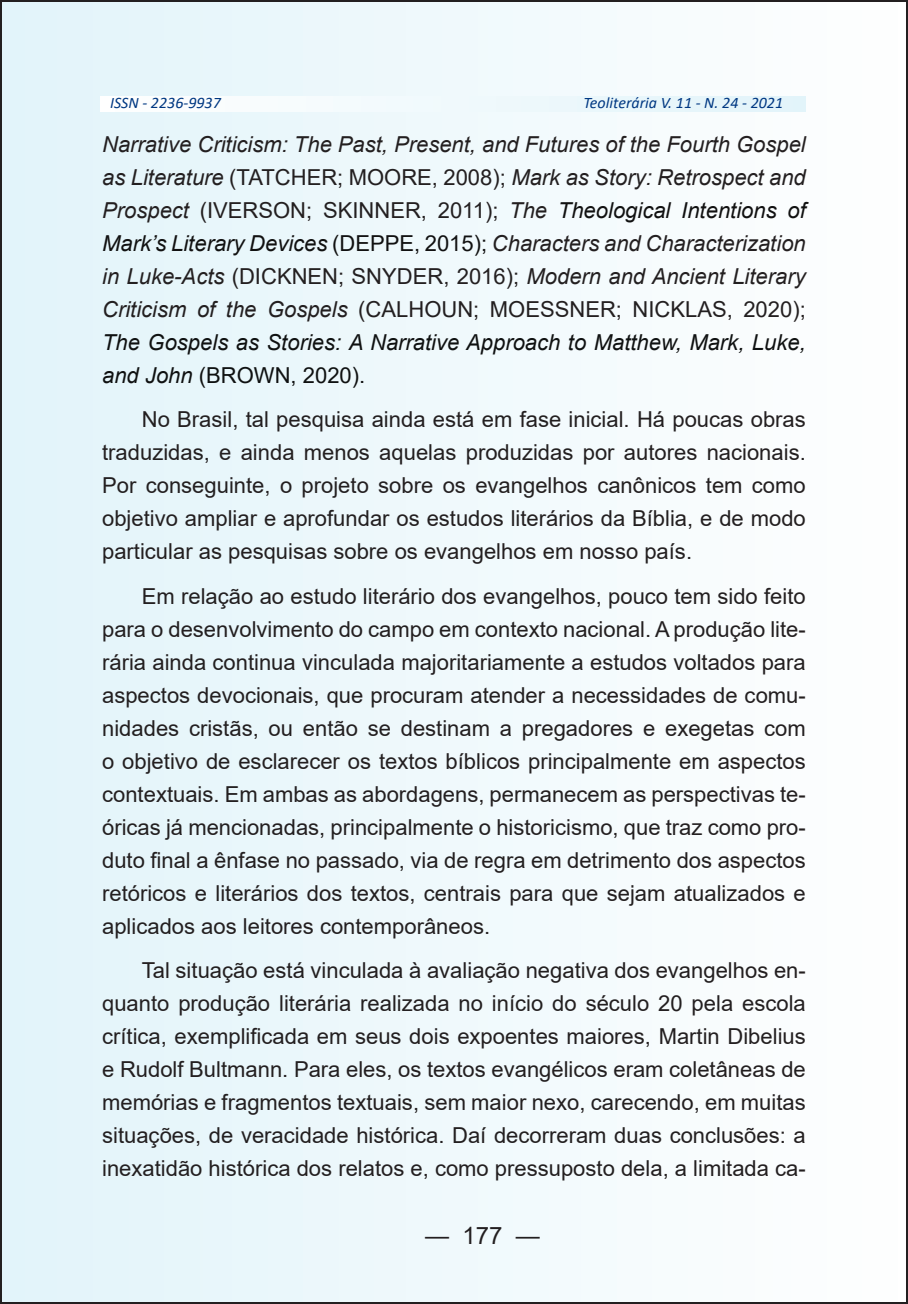
<style>
.page{position:relative;width:908px;height:1304px;background:#fff}
.page>*{position:absolute;margin:0;border:0;box-sizing:border-box;transform-origin:0 0}
.t1{font:24px "Arial";color:#231f20}
.t2{font:22px/33px "Arial";color:#231f20;text-align:justify}
.t3{font:italic 22px/33px "Arial";color:#231f20;text-align:justify}
.t4{font:italic 16px "Calibri";color:#003882}
.s1{font-style:normal}
.s2{color:#111}
.s3{font-style:normal;color:#111}
.s4{color:#0f1111}
.s5{font-style:normal;color:#0f1111}
</style>
<div class="page">
<div style="left:1px;top:1px;width:905px;height:1302px;background:linear-gradient(to right,#e2f4fa,#fefefe)"></div>
<svg style="left:100px;top:96px;width:705px;height:15px"></svg>
<p class="t4" style="left:110px;top:92px;width:112px">ISSN - 2236-9937</p>
<p class="t4" style="left:583px;top:92px;width:201px">Teoliterária V. 11 - N. 24 - 2021</p>
<p class="t3" style="left:102px;top:128px;width:704px">Narrative Criticism: The Past, Present, and Futures of the Fourth Gospel as Literature <span class="s1">(TATCHER; MOORE, 2008);</span> Mark as Story: Retrospect and Prospect <span class="s1">(IVERSON; SKINNER, 2011);</span> The <span class="s2">Theological Intentions of Mark’s Literary Devices</span> <span class="s3">(DEPPE, 2015);</span> Characters and Characterization in Luke-Acts <span class="s1">(DICKNEN; SNYDER, 2016);</span> Modern and Ancient Literary Criticism of the Gospels <span class="s1">(CALHOUN; MOESSNER; NICKLAS, 2020); </span><span class="s4">The Gospels as Stories: A Narrative Approach to Matthew, Mark, Luke, and John</span> <span class="s5">(BROWN, 2020).</span></p>
<p class="t2" style="left:102px;top:403px;width:704px;text-indent:40px">No Brasil, tal pesquisa ainda está em fase inicial. Há poucas obras traduzidas, e ainda menos aquelas produzidas por autores nacionais.<br>Por conseguinte, o projeto sobre os evangelhos canônicos tem como objetivo ampliar e aprofundar os estudos literários da Bíblia, e de modo particular as pesquisas sobre os evangelhos em nosso país.</p>
<p class="t2" style="left:102px;top:579px;width:704px;text-indent:40px">Em relação ao estudo literário dos evangelhos, pouco tem sido feito para o desenvolvimento do campo em contexto nacional. A produção lite&shy;rária ainda continua vinculada majoritariamente a estudos voltados para aspectos devocionais, que procuram atender a necessidades de comu&shy;nidades cristãs, ou então se destinam a pregadores e exegetas com o objetivo de esclarecer os textos bíblicos principalmente em aspectos contextuais. Em ambas as abordagens, permanecem as perspectivas te&shy;óricas já mencionadas, principalmente o historicismo, que traz como pro&shy;duto final a ênfase no passado, via de regra em detrimento dos aspectos retóricos e literários dos textos, centrais para que sejam atualizados e aplicados aos leitores contemporâneos.</p>
<p class="t2" style="left:102px;top:954px;width:704px;text-indent:40px">Tal situação está vinculada à avaliação negativa dos evangelhos en&shy;quanto produção literária realizada no início do século 20 pela escola crítica, exemplificada em seus dois expoentes maiores, Martin Dibelius e Rudolf Bultmann. Para eles, os textos evangélicos eram coletâneas de memórias e fragmentos textuais, sem maior nexo, carecendo, em muitas situações, de veracidade histórica. Daí decorreram duas conclusões: a inexatidão histórica dos relatos e, como pressuposto dela, a limitada ca-</p>
<p class="t1" style="left:425px;top:1218px;width:116px">— 177 —</p>
</div>
